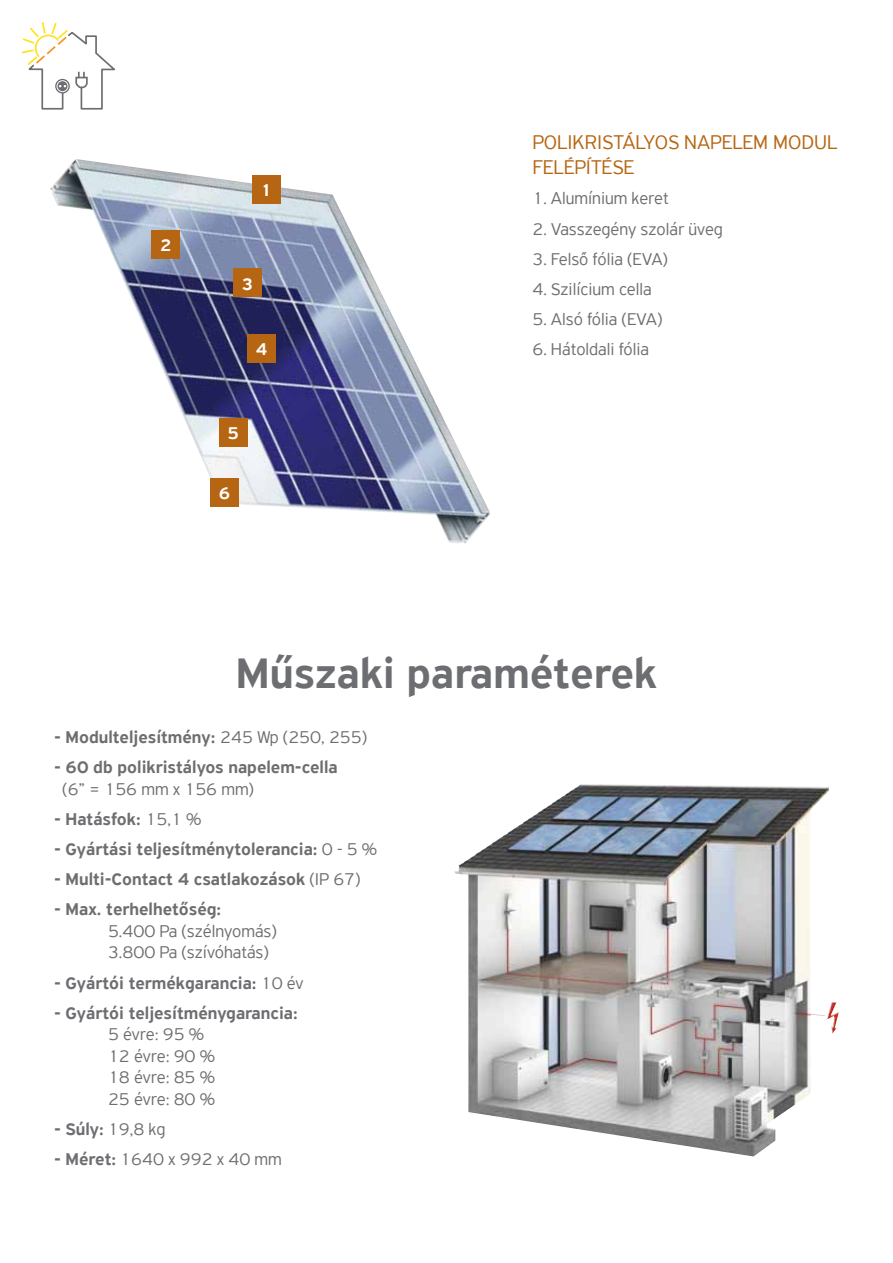
<style>
.page{position:relative;width:893px;height:1263px;background:#fff}
.page>*{position:absolute;margin:0;border:0;box-sizing:border-box;transform-origin:0 0}
.t1{font:500 45px "PF Highway Sans Pro";color:#6d6e71}
.t2{font:300 21px "PF Highway Sans Pro";color:#b66612}
.t3{font:500 18px "PF Highway Sans Pro";color:#6d6e71}
.t4{font:300 18px/21.6px "PF Highway Sans Pro";color:#6d6e71}
.t5{font:500 18px "PF Highway Sans Pro";color:#fff}
.s1{font-weight:300}
.s2{font-weight:500}
</style>
<div class="page">
<svg style="left:21px;top:22px;width:94px;height:88px"></svg>
<img style="left:454px;top:784px;width:385px;height:372px">
<img style="left:50px;top:159px;width:440px;height:385px">
<div style="left:252px;top:175px;width:28px;height:28px;background:#b66612"></div>
<div style="left:152px;top:230px;width:28px;height:29px;background:#b66612"></div>
<div style="left:233px;top:269px;width:29px;height:28px;background:#b66612"></div>
<div style="left:247px;top:334px;width:29px;height:28px;background:#b66612"></div>
<div style="left:219px;top:418px;width:28px;height:29px;background:#b66612"></div>
<div style="left:210px;top:478px;width:29px;height:28px;background:#b66612"></div>
<p class="t5" style="left:160px;top:235px;width:13px">2</p>
<p class="t5" style="left:260px;top:180px;width:13px">1</p>
<p class="t5" style="left:242px;top:273px;width:13px">3</p>
<p class="t5" style="left:256px;top:339px;width:13px">4</p>
<p class="t5" style="left:228px;top:423px;width:13px">5</p>
<p class="t5" style="left:219px;top:482px;width:13px">6</p>
<p class="t2" style="left:532px;top:130px;width:23px">Polikrist</p>
<p class="t2" style="left:622px;top:130px;width:75px">ályos napelem</p>
<p class="t2" style="left:773px;top:130px;width:60px">modul</p>
<p class="t2" style="left:532px;top:155px;width:43px">felépítése</p>
<p class="t4" style="left:532px;top:188px;width:138px">1. Alumínium keret</p>
<p class="t4" style="left:532px;top:218px;width:192px">2. Vasszegény szolár üveg</p>
<p class="t4" style="left:532px;top:248px;width:137px">3. Felső fólia (EVA)</p>
<p class="t4" style="left:532px;top:278px;width:121px">4. Szilícium cella</p>
<p class="t4" style="left:532px;top:308px;width:132px">5. Alsó fólia (EVA)</p>
<p class="t4" style="left:532px;top:338px;width:118px">6. Hátoldali fólia</p>
<h1 class="t1" style="left:236px;top:647px;width:422px">Műszaki paraméterek</h1>
<p class="t3" style="left:54px;top:727px;width:315px">- Modulteljesítmény: <span class="s1">245 Wp (250, 255)</span></p>
<p class="t3" style="left:54px;top:757px;width:285px">- 60 db polikristályos napelem-cella</p>
<p class="t4" style="left:62px;top:778px;width:193px">(6” = 156 mm x 156 mm)</p>
<p class="t3" style="left:54px;top:808px;width:149px">- Hatásfok: <span class="s1">15,1 %</span></p>
<p class="t3" style="left:54px;top:838px;width:325px">- Gyártási teljesítménytolerancia: <span class="s1">0 - 5 %</span></p>
<p class="t3" style="left:54px;top:869px;width:308px">- Multi-Contact 4 csatlakozások <span class="s1">(IP 67)</span></p>
<p class="t3" style="left:54px;top:899px;width:169px">- Max. terhelhetőség:</p>
<p class="t4" style="left:108px;top:920px;width:170px">5.400 Pa (szélnyomás)<br>3.800 Pa (szívóhatás)</p>
<p class="t3" style="left:54px;top:972px;width:251px">- Gyártói termékgarancia: <span class="s1">10 év</span></p>
<p class="t3" style="left:54px;top:1002px;width:245px">- Gyártói teljesítménygarancia:</p>
<p class="t4" style="left:108px;top:1023px;width:109px">5 évre: 95 %<br>12 évre: 90 %<br>18 évre: 85 %<br>25 évre: 80 %</p>
<p class="t3" style="left:54px;top:1119px;width:113px">- Súly: <span class="s1">19,8 kg</span></p>
<p class="t4" style="left:54px;top:1148px;width:229px"><span class="s2">- Méret:</span> 1640 x 992 x 40 mm</p>
</div>
